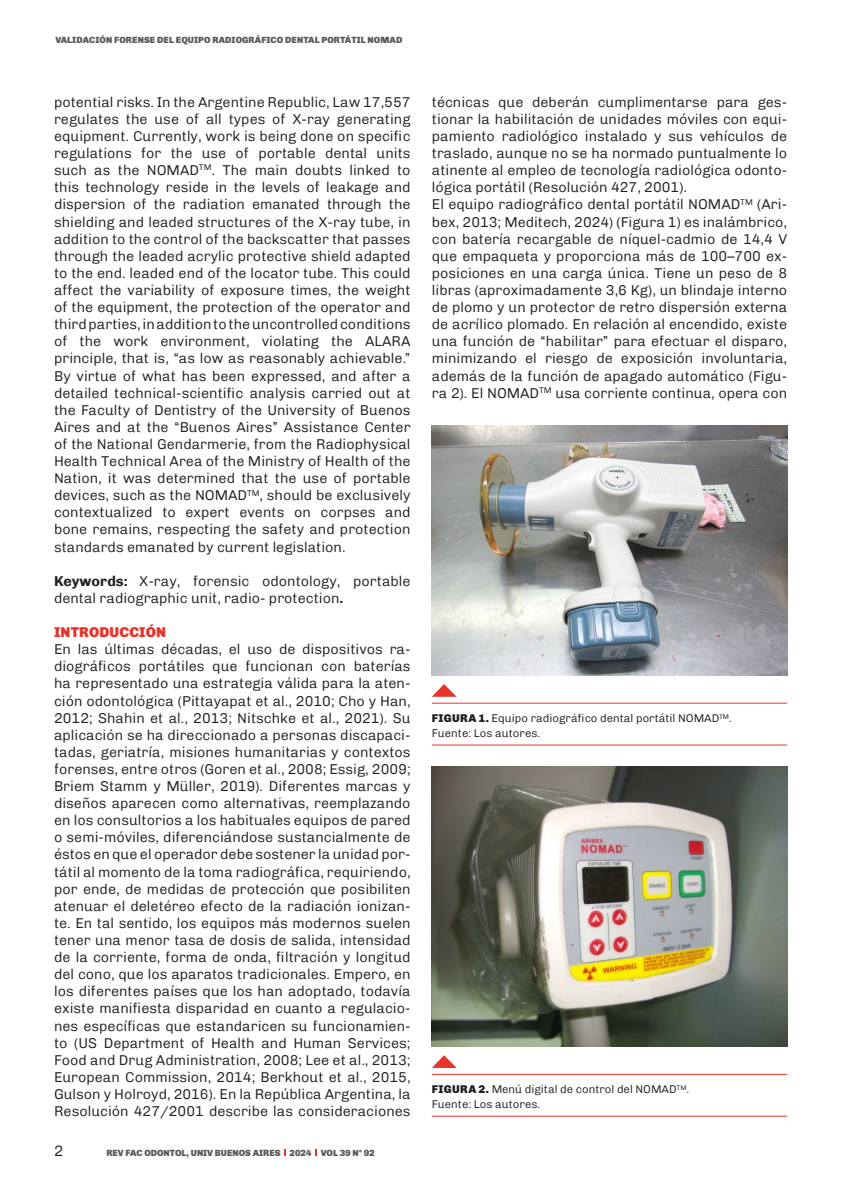
<style>
.page{position:relative;width:851px;height:1191px;background:#fff}
.page>*{position:absolute;margin:0;border:0;box-sizing:border-box;transform-origin:0 0}
.t1{font:300 15px "Chivo VIR";color:#231f20}
.t2{font:300 14.25px/17.1px "Chivo VIR";color:#231f20;text-align:justify}
.t3{font:900 14.25px "Chivo";letter-spacing:.01em;color:#e9322a}
.t4{font:300 11.25px/14.2px "Chivo VIR";color:#231f20}
.t5{font:900 11.25px "Chivo";letter-spacing:.03em;color:#231f20}
.t6{font:900 9px "Chivo";letter-spacing:.01em;color:#58595b}
.t7{font:900 9px "Chivo";color:#58595b}
.s1{font-weight:700}
.s2{font-family:"Chivo";font-weight:900}
</style>
<div class="page">
<svg style="left:284px;top:1149px;width:2px;height:6px"></svg>
<svg style="left:315px;top:1149px;width:2px;height:6px"></svg>
<hr style="left:432px;top:703px;width:355px;height:1px;background:#e9322a">
<hr style="left:432px;top:744px;width:355px;height:1px;background:#e9322a">
<svg style="left:432px;top:684px;width:24px;height:13px"></svg>
<hr style="left:432px;top:1074px;width:355px;height:1px;background:#e9322a">
<hr style="left:432px;top:1115px;width:355px;height:1px;background:#e9322a">
<svg style="left:432px;top:1055px;width:24px;height:13px"></svg>
<img style="left:432px;top:425px;width:355px;height:250px">
<img style="left:432px;top:766px;width:355px;height:280px">
<p class="t6" style="left:55px;top:32px;width:342px">VALIDACIÓN FORENSE DEL EQUIPO RADIOGRÁFICO DENTAL PORTÁTIL NOMAD</p>
<p class="t2" style="left:54px;top:92px;width:358px">potential risks. In the Argentine Republic, Law 17,557 regulates the use of all types of X-ray generating equipment. Currently, work is being done on specific regulations for the use of portable dental units such as the NOMAD<sup>TM</sup>. The main doubts linked to this technology reside in the levels of leakage and dispersion of the radiation emanated through the shielding and leaded structures of the X-ray tube, in addition to the control of the backscatter that passes through the leaded acrylic protective shield adapted to the end. leaded end of the locator tube. This could affect the variability of exposure times, the weight of the equipment, the protection of the operator and third parties, in addition to the uncontrolled conditions of the work environment, violating the ALARA principle, that is, “as low as reasonably achievable.” By virtue of what has been expressed, and after a detailed technical-scientific analysis carried out at the Faculty of Dentistry of the University of Buenos Aires and at the “Buenos Aires” Assistance Center of the National Gendarmerie, from the Radiophysical Health Technical Area of the Ministry of Health of the Nation, it was determined that the use of portable devices, such as the NOMAD<sup>TM</sup>, should be exclusively contextualized to expert events on corpses and bone remains, respecting the safety and protection standards emanated by current legislation.</p>
<p class="t2" style="left:54px;top:571px;width:358px"><span class="s1">Keywords:</span> X-ray, forensic odontology, portable dental radiographic unit, radio- protection<span class="s1">.</span></p>
<p class="t3" style="left:54px;top:620px;width:113px">INTRODUCCIÓN</p>
<p class="t2" style="left:54px;top:640px;width:358px">En las últimas décadas, el uso de dispositivos ra&shy;diográficos portátiles que funcionan con baterías ha representado una estrategia válida para la aten&shy;ción odontológica (Pittayapat et al., 2010; Cho y Han, 2012; Shahin et al., 2013; Nitschke et al., 2021). Su aplicación se ha direccionado a personas discapaci&shy;tadas, geriatría, misiones humanitarias y contextos forenses, entre otros (Goren et al., 2008; Essig, 2009; Briem Stamm y Müller, 2019). Diferentes marcas y diseños aparecen como alternativas, reemplazando en los consultorios a los habituales equipos de pared o semi-móviles, diferenciándose sustancialmente de éstos en que el operador debe sostener la unidad por&shy;tátil al momento de la toma radiográfica, requiriendo, por ende, de medidas de protección que posibiliten atenuar el deletéreo efecto de la radiación ionizan&shy;te. En tal sentido, los equipos más modernos suelen tener una menor tasa de dosis de salida, intensidad de la corriente, forma de onda, filtración y longitud del cono, que los aparatos tradicionales. Empero, en los diferentes países que los han adoptado, todavía existe manifiesta disparidad en cuanto a regulacio&shy;nes específicas que estandaricen su funcionamien&shy;to (US Department of Health and Human Services; Food and Drug Administration, 2008; Lee et al., 2013; European Commission, 2014; Berkhout et al., 2015, Gulson y Holroyd, 2016). En la República Argentina, la Resolución 427/2001 describe las consideraciones</p>
<p class="t1" style="left:54px;top:1139px;width:11px">2</p>
<p class="t7" style="left:106px;top:1145px;width:270px">REV FAC ODONTOL, UNIV BUENOS AIRES 2024 VOL 39 N° 92</p>
<p class="t2" style="left:432px;top:92px;width:357px;text-align:left">técnicas que deberán cumplimentarse para ges&shy;tionar la habilitación de unidades móviles con equi&shy;pamiento radiológico instalado y sus vehículos de traslado, aunque no se ha normado puntualmente lo atinente al empleo de tecnología radiológica odonto&shy;lógica portátil (Resolución 427, 2001).<br>El equipo radiográfico dental portátil NOMAD<sup>TM</sup> (Ari&shy;bex, 2013; Meditech, 2024) (Figura 1) es inalámbrico, con batería recargable de níquel-cadmio de 14,4 V que empaqueta y proporciona más de 100–700 ex&shy;posiciones en una carga única. Tiene un peso de 8 libras (aproximadamente 3,6 Kg), un blindaje interno de plomo y un protector de retro dispersión externa de acrílico plomado. En relación al encendido, existe una función de “habilitar” para efectuar el disparo, minimizando el riesgo de exposición involuntaria, además de la función de apagado automático (Figu&shy;ra 2). El NOMAD<sup>TM</sup> usa corriente continua, opera con</p>
<p class="t4" style="left:432px;top:710px;width:301px;text-indent:47px"><span class="s2">1.</span> Equipo radiográfico dental portátil NOMAD<sup>TM</sup>.<br>Fuente: Los autores.</p>
<p class="t5" style="left:432px;top:709px;width:30px">FIGURA</p>
<p class="t4" style="left:432px;top:1081px;width:259px;text-indent:47px"><span class="s2">2.</span> Menú digital de control del NOMAD<sup>TM</sup>.<br>Fuente: Los autores.</p>
<p class="t5" style="left:432px;top:1080px;width:30px">FIGURA</p>
</div>
